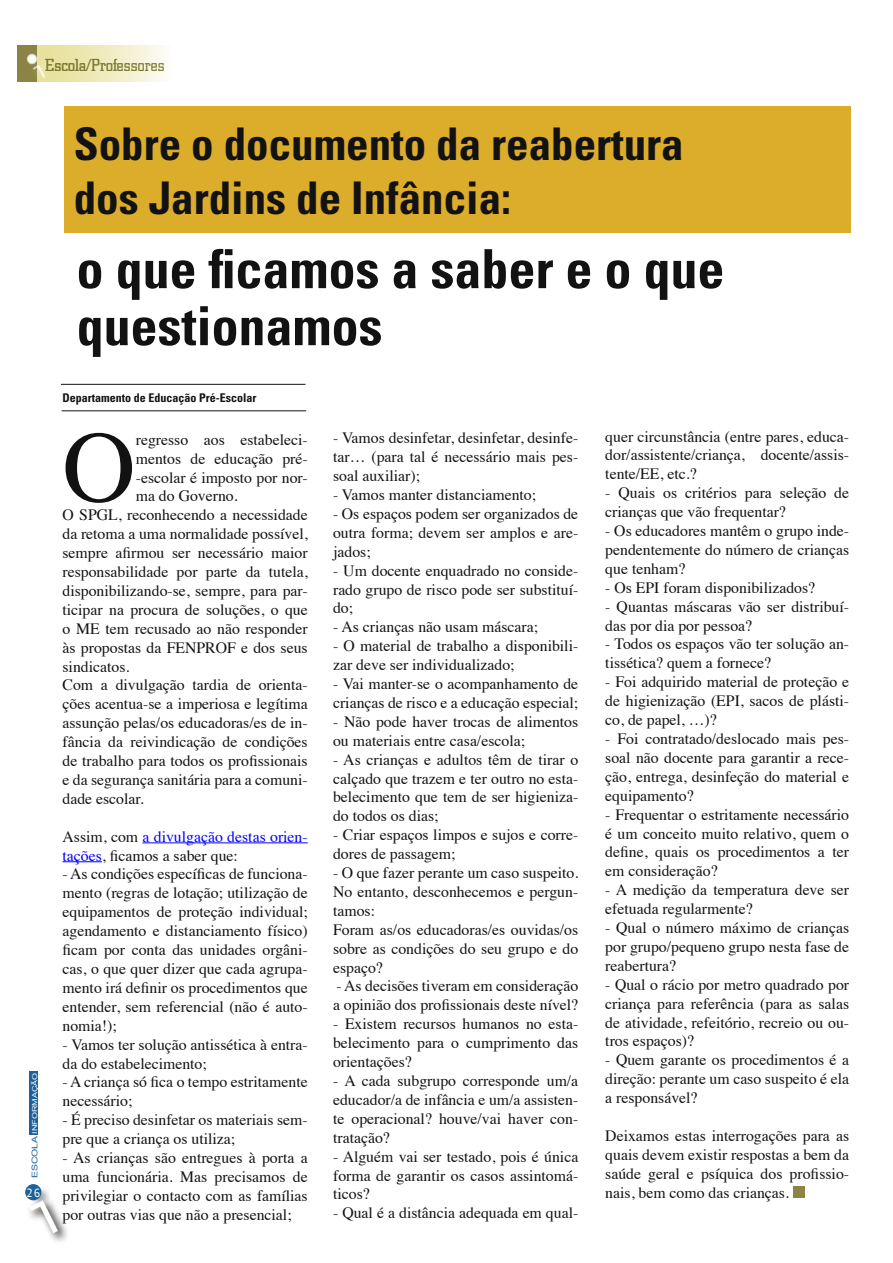
<style>
.page{position:relative;width:893px;height:1263px;background:#fff}
.page>*{position:absolute;margin:0;border:0;box-sizing:border-box;transform-origin:0 0}
.t1{font:101.4px "Times";color:#121212}
.t2{font:700 condensed 54px/57px "Univers";color:#121212}
.t3{font:700 condensed 45px/54px "Univers";color:#121212}
.t4{font:18px "Civic";color:#7d7c31}
.t5{font:15.75px/18.9px "Times";color:#121212;text-align:justify}
.t6{font:15.75px/18.9px "Times";color:#00f}
.t7{font:700 condensed 12px "Univers";color:#121212}
.t8{font:12px "Andale Mono";color:#fff}
.t9{font:7.8px "Arial";color:#1d6198;scale:1.33 1}
.t10{font:6.75px "Arial";color:#fff;scale:1.33 1}
.s1{color:#121212}
</style>
<div class="page">
<svg style="left:39px;top:1186px;width:28px;height:56px"></svg>
<svg style="left:29px;top:1189px;width:29px;height:44px"></svg>
<div style="left:25px;top:1184px;width:16px;height:16px;background:#1d6198;border-radius:50%"></div>
<div style="left:29px;top:1072px;width:9px;height:63px;background:#1d6198"></div>
<div style="left:37px;top:45px;width:136px;height:37px;background:linear-gradient(to right,#e5dd90,#fcfbf4)"></div>
<div style="left:17px;top:45px;width:20px;height:37px;background:#8b8446"></div>
<div style="left:29px;top:56px;width:27px;height:27px;background:#fff;opacity:.25"></div>
<svg style="left:27px;top:53px;width:10px;height:12px"></svg>
<svg style="left:33px;top:64px;width:13px;height:16px"></svg>
<hr style="left:143px;top:842px;width:165px;height:1px;background:#00f">
<hr style="left:63px;top:861px;width:39px;height:1px;background:#00f">
<div style="left:793px;top:1186px;width:11px;height:12px;background:#8b8446"></div>
<hr style="left:61px;top:384px;width:244px;height:1px;background:#121212">
<hr style="left:62px;top:411px;width:244px;height:1px;background:#121212">
<div style="left:64px;top:106px;width:786px;height:126px;background:#dcac2b"></div>
<p class="t4" style="left:45px;top:56px;width:121px">Escola/Professores</p>
<h3 class="t3" style="left:74px;top:117px;width:611px">Sobre o documento da reabertura dos Jardins de Infância:</h3>
<p class="t10" style="left:30px;top:1134px;width:47px;rotate:-90deg">INFORMAÇÃO</p>
<p class="t9" style="left:30px;top:1178px;width:34px;rotate:-90deg">ESCOLA</p>
<p class="t8" style="left:26px;top:1185px;width:16px">26</p>
<h2 class="t2" style="left:77px;top:240px;width:649px">o que ficamos a saber e o que questionamos</h2>
<p class="t7" style="left:62px;top:390px;width:195px">Departamento de Educação Pré-Escolar</p>
<h1 class="t1" style="left:63px;top:372px;width:75px">O</h1>
<p class="t5" style="left:136px;top:429px;width:173px">regresso aos estabeleci-</p>
<p class="t5" style="left:136px;top:447px;width:173px">mentos de educação pré-</p>
<p class="t5" style="left:136px;top:466px;width:173px">-escolar é imposto por nor-</p>
<p class="t5" style="left:136px;top:485px;width:103px">ma do Governo.</p>
<p class="t5" style="left:63px;top:504px;width:247px">O SPGL, reconhecendo a necessidade</p>
<p class="t5" style="left:63px;top:523px;width:247px">da retoma a uma normalidade possível,</p>
<p class="t5" style="left:63px;top:542px;width:247px">sempre afirmou ser necessário maior</p>
<p class="t5" style="left:63px;top:561px;width:247px">responsabilidade por parte da tutela,</p>
<p class="t5" style="left:63px;top:580px;width:247px">disponibilizando-se, sempre, para par-</p>
<p class="t5" style="left:63px;top:599px;width:247px">ticipar na procura de soluções, o que</p>
<p class="t5" style="left:63px;top:618px;width:247px">o ME tem recusado ao não responder</p>
<p class="t5" style="left:63px;top:636px;width:247px">às propostas da FENPROF e dos seus</p>
<p class="t5" style="left:63px;top:655px;width:68px">sindicatos.</p>
<p class="t5" style="left:63px;top:674px;width:247px">Com a divulgação tardia de orienta-</p>
<p class="t5" style="left:63px;top:693px;width:247px">ções acentua-se a imperiosa e legítima</p>
<p class="t5" style="left:63px;top:712px;width:247px">assunção pelas/os educadoras/es de in-</p>
<p class="t5" style="left:63px;top:731px;width:247px">fância da reivindicação de condições</p>
<p class="t5" style="left:63px;top:750px;width:247px">de trabalho para todos os profissionais</p>
<p class="t5" style="left:63px;top:769px;width:247px">e da segurança sanitária para a comuni-</p>
<p class="t5" style="left:63px;top:788px;width:83px">dade escolar.</p>
<p class="t6" style="left:63px;top:825px;width:247px"><span class="s1">Assim, com</span> a divulgação destas orien&shy;tações<span class="s1">, ficamos a saber que:</span></p>
<p class="t5" style="left:63px;top:863px;width:247px">- As condições específicas de funciona&shy;mento (regras de lotação; utilização de equipamentos de proteção individual; agendamento e distanciamento físico) ficam por conta das unidades orgâni&shy;cas, o que quer dizer que cada agrupa&shy;mento irá definir os procedimentos que entender, sem referencial (não é auto&shy;nomia!);</p>
<p class="t5" style="left:63px;top:1033px;width:247px">- Vamos ter solução antissética à entra&shy;da do estabelecimento;</p>
<p class="t5" style="left:63px;top:1071px;width:247px">- A criança só fica o tempo estritamente necessário;</p>
<p class="t5" style="left:63px;top:1109px;width:247px">- É preciso desinfetar os materiais sem&shy;pre que a criança os utiliza;</p>
<p class="t5" style="left:63px;top:1147px;width:247px">- As crianças são entregues à porta a uma funcionária. Mas precisamos de privilegiar o contacto com as famílias por outras vias que não a presencial;</p>
<p class="t5" style="left:333px;top:427px;width:247px">- Vamos desinfetar, desinfetar, desinfe&shy;tar… (para tal é necessário mais pes&shy;soal auxiliar);</p>
<p class="t5" style="left:333px;top:484px;width:205px">- Vamos manter distanciamento;</p>
<p class="t5" style="left:333px;top:503px;width:247px">- Os espaços podem ser organizados de outra forma; devem ser amplos e are&shy;jados;</p>
<p class="t5" style="left:333px;top:559px;width:247px">- Um docente enquadrado no conside&shy;rado grupo de risco pode ser substituí&shy;do;</p>
<p class="t5" style="left:333px;top:616px;width:207px">- As crianças não usam máscara;</p>
<p class="t5" style="left:333px;top:635px;width:247px">- O material de trabalho a disponibili&shy;zar deve ser individualizado;</p>
<p class="t5" style="left:333px;top:673px;width:247px">- Vai manter-se o acompanhamento de crianças de risco e a educação especial;</p>
<p class="t5" style="left:333px;top:711px;width:247px">- Não pode haver trocas de alimentos ou materiais entre casa/escola;</p>
<p class="t5" style="left:333px;top:748px;width:247px">- As crianças e adultos têm de tirar o calçado que trazem e ter outro no esta&shy;belecimento que tem de ser higieniza&shy;do todos os dias;</p>
<p class="t5" style="left:333px;top:824px;width:247px">- Criar espaços limpos e sujos e corre&shy;dores de passagem;</p>
<p class="t5" style="left:333px;top:862px;width:247px;text-align:left">- O que fazer perante um caso suspeito.<br>No entanto, desconhecemos e pergun&shy;tamos:<br>Foram as/os educadoras/es ouvidas/os sobre as condições do seu grupo e do espaço?</p>
<p class="t5" style="left:333px;top:975px;width:247px">- As decisões tiveram em consideração a opinião dos profissionais deste nível?</p>
<p class="t5" style="left:333px;top:1013px;width:247px">- Existem recursos humanos no esta&shy;belecimento para o cumprimento das orientações?</p>
<p class="t5" style="left:333px;top:1070px;width:247px">- A cada subgrupo corresponde um/a educador/a de infância e um/a assisten&shy;te operacional? houve/vai haver con&shy;tratação?</p>
<p class="t5" style="left:333px;top:1145px;width:247px">- Alguém vai ser testado, pois é única forma de garantir os casos assintomá&shy;ticos?</p>
<p class="t5" style="left:333px;top:1202px;width:247px">- Qual é a distância adequada em qual-</p>
<p class="t5" style="left:605px;top:425px;width:245px">quer circunstância (entre pares, educa&shy;dor/assistente/criança, docente/assis&shy;tente/EE, etc.?</p>
<p class="t5" style="left:605px;top:482px;width:245px">- Quais os critérios para seleção de crianças que vão frequentar?</p>
<p class="t5" style="left:605px;top:520px;width:245px">- Os educadores mantêm o grupo inde&shy;pendentemente do número de crianças que tenham?</p>
<p class="t5" style="left:605px;top:577px;width:211px">- Os EPI foram disponibilizados?</p>
<p class="t5" style="left:605px;top:596px;width:245px">- Quantas máscaras vão ser distribuí&shy;das por dia por pessoa?</p>
<p class="t5" style="left:605px;top:633px;width:245px">- Todos os espaços vão ter solução an&shy;tissética? quem a fornece?</p>
<p class="t5" style="left:605px;top:671px;width:245px">- Foi adquirido material de proteção e de higienização (EPI, sacos de plásti&shy;co, de papel, …)?</p>
<p class="t5" style="left:605px;top:728px;width:245px">- Foi contratado/deslocado mais pes&shy;soal não docente para garantir a rece&shy;ção, entrega, desinfeção do material e equipamento?</p>
<p class="t5" style="left:605px;top:803px;width:245px">- Frequentar o estritamente necessário é um conceito muito relativo, quem o define, quais os procedimentos a ter em consideração?</p>
<p class="t5" style="left:605px;top:879px;width:245px">- A medição da temperatura deve ser efetuada regularmente?</p>
<p class="t5" style="left:605px;top:917px;width:245px">- Qual o número máximo de crianças por grupo/pequeno grupo nesta fase de reabertura?</p>
<p class="t5" style="left:605px;top:974px;width:245px">- Qual o rácio por metro quadrado por criança para referência (para as salas de atividade, refeitório, recreio ou ou&shy;tros espaços)?</p>
<p class="t5" style="left:605px;top:1049px;width:245px">- Quem garante os procedimentos é a direção: perante um caso suspeito é ela a responsável?</p>
<p class="t5" style="left:605px;top:1125px;width:245px">Deixamos estas interrogações para as quais devem existir respostas a bem da saúde geral e psíquica dos profissio&shy;nais, bem como das crianças.</p>
</div>
